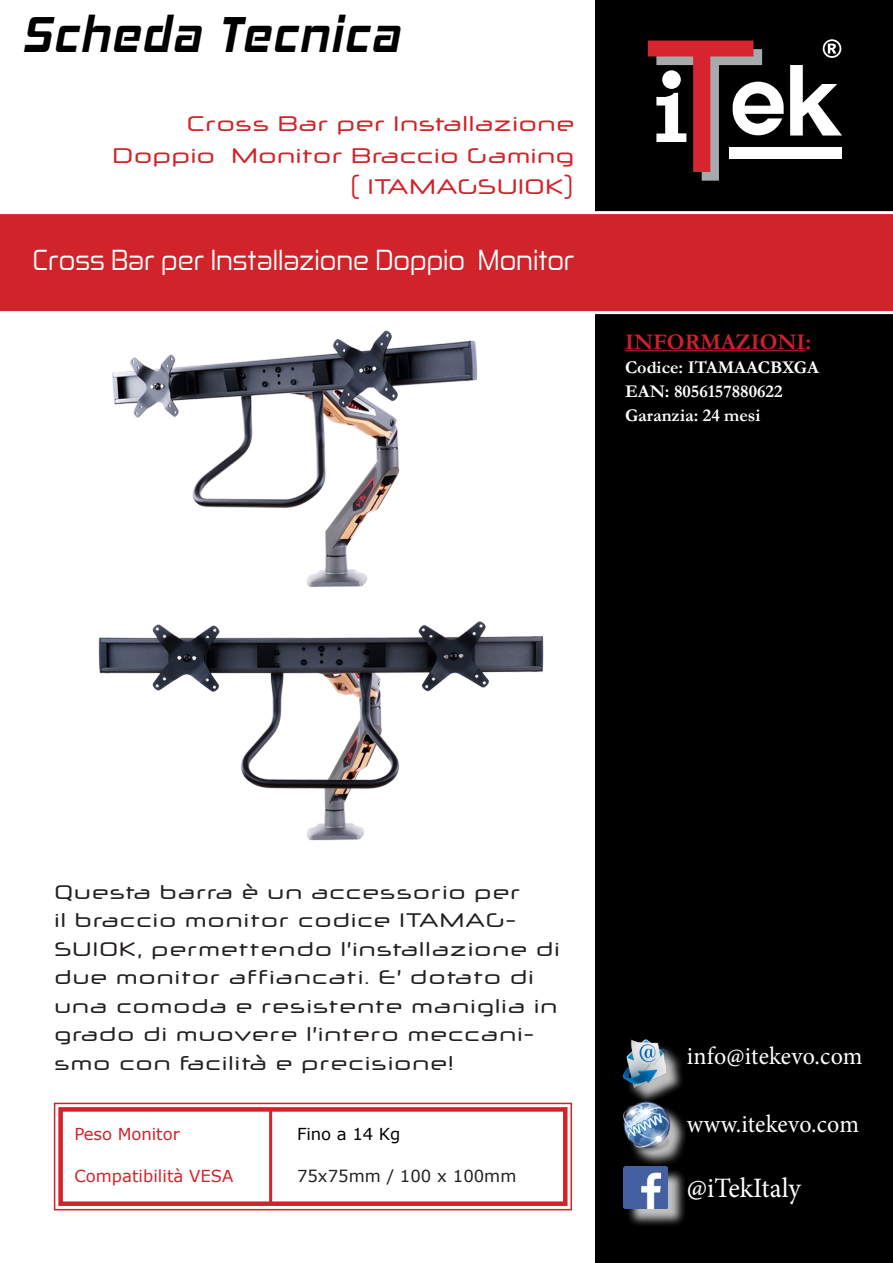
<style>
.page{position:relative;width:893px;height:1263px;background:#fff}
.page>*{position:absolute;margin:0;border:0;box-sizing:border-box;transform-origin:0 0}
.t1{font:italic 700 50.85px "Hemi Head Rg";letter-spacing:.05em;color:#000;scale:.88 1}
.t2{font:28.05px "Minion Pro";color:#fff;scale:.96 1}
.t3{font:27px "Zekton Rg";color:#fff}
.t4{font:24.9px "Minion Pro";letter-spacing:.005em;color:#fff;scale:.96 1}
.t5{font:700 22.5px "Garamond";color:#cd202e}
.t6{font:21px/31.5px "Neuropol X Rg";color:#d1232a;text-align:right}
.t7{font:19.5px/28.5px "Neuropol X Rg";letter-spacing:.03em;color:#231f20}
.t8{font:700 18px/24px "Garamond";color:#fff}
.t9{font:16.5px "Verdana";color:#d1232a}
.t10{font:16.5px "Verdana";color:#231f20}
.t11{font:16.5px "Verdana";letter-spacing:-.005em;color:#000}
</style>
<div class="page">
<div style="left:595px;top:0;width:298px;height:1263px;background:#000"></div>
<div style="left:0;top:211px;width:893px;height:103px;background:#d1232a"></div>
<div style="left:730px;top:148px;width:112px;height:11px;background:#fff"></div>
<svg style="left:790px;top:65px;width:52px;height:71px"></svg>
<svg style="left:823px;top:39px;width:18px;height:19px"></svg>
<svg style="left:648px;top:41px;width:136px;height:140px"></svg>
<hr style="left:625px;top:350px;width:180px;height:1px;background:#cd202e">
<div style="left:626px;top:1169px;width:60px;height:58px;background:#fff;opacity:.75"></div>
<img style="left:624px;top:1166px;width:44px;height:42px">
<div style="left:626px;top:1104px;width:61px;height:65px;background:#fff;opacity:.75"></div>
<img style="left:623px;top:1105px;width:50px;height:47px">
<div style="left:626px;top:1043px;width:60px;height:62px;background:#fff;opacity:.75"></div>
<img style="left:622px;top:1039px;width:51px;height:48px">
<img style="left:112px;top:330px;width:366px;height:257px">
<img style="left:98px;top:621px;width:446px;height:220px">
<svg style="left:53px;top:1102px;width:519px;height:109px"></svg>
<div style="left:58px;top:1107px;width:509px;height:99px;border:4px solid #d1232a"></div>
<div style="left:59px;top:1108px;width:213px;height:97px;border:3px solid #d1232a"></div>
<p class="t1" style="left:22px;top:4px;width:430px">Scheda Tecnica</p>
<p class="t6" style="left:112px;top:105px;width:464px">Cross Bar per Installazione<br>Doppio Monitor Braccio Gaming ( ITAMAGSU10K)</p>
<p class="t3" style="left:33px;top:243px;width:543px">Cross Bar per Installazione Doppio Monitor</p>
<p class="t5" style="left:625px;top:327px;width:188px">INFORMAZIONI:</p>
<p class="t8" style="left:625px;top:355px;width:195px">Codice: ITAMAACBXGA<br>EAN: 8056157880622<br>Garanzia: 24 mesi</p>
<p class="t7" style="left:54px;top:875px;width:507px">Questa barra è un accessorio per<br>il braccio monitor codice ITAMAG-SU10K, permettendo l’installazione di due monitor affiancati. E’ dotato di una comoda e resistente maniglia in grado di muovere l’intero meccani&shy;smo con facilità e precisione!</p>
<p class="t9" style="left:74px;top:1123px;width:107px">Peso Monitor</p>
<p class="t9" style="left:74px;top:1165px;width:160px">Compatibilità VESA</p>
<p class="t11" style="left:297px;top:1123px;width:105px">Fino a 14 Kg</p>
<p class="t10" style="left:297px;top:1165px;width:221px">75x75mm / 100 x 100mm</p>
<p class="t4" style="left:687px;top:1039px;width:184px">info@itekevo.com</p>
<p class="t4" style="left:687px;top:1107px;width:181px">www.itekevo.com</p>
<p class="t2" style="left:687px;top:1170px;width:120px">@iTekItaly</p>
</div>
